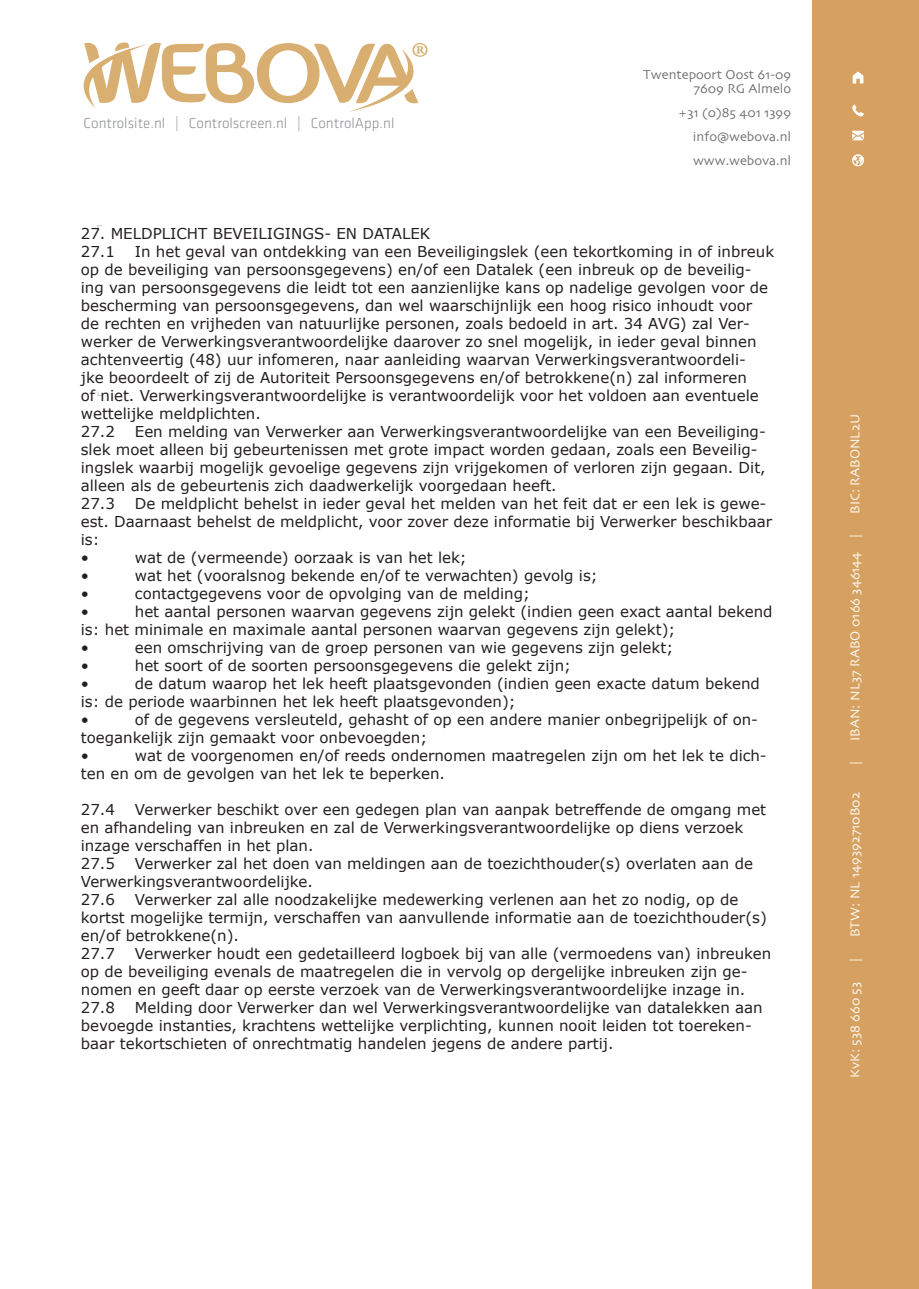
<style>
.page{position:relative;width:919px;height:1289px;background:#fff}
.page>*{position:absolute;margin:0;border:0;box-sizing:border-box;transform-origin:0 0}
.t1{font:15px/18px "Verdana";color:#231f20}
.t2{font:300 15px "Klavika";color:#8f9194}
.t3{font:13.5px "Skia Regular 1 1";color:#6c6d70}
.t4{font:13.5px "Skia Regular 1 1";color:#fff}
</style>
<div class="page">
<div style="left:812px;top:0;width:106px;height:1288px;background:#d6a160"></div>
<svg style="left:852px;top:105px;width:11px;height:11px"></svg>
<svg style="left:852px;top:72px;width:11px;height:11px"></svg>
<svg style="left:852px;top:154px;width:12px;height:12px"></svg>
<svg style="left:852px;top:131px;width:11px;height:9px"></svg>
<svg style="left:83px;top:42px;width:345px;height:70px"></svg>
<p class="t2" style="left:84px;top:115px;width:312px">Controlsite.nl | Controlscreen.nl | ControlApp.nl</p>
<p class="t3" style="left:643px;top:67px;width:149px">Twentepoort Oost 61-09</p>
<p class="t3" style="left:693px;top:80px;width:99px">7609 RG Almelo</p>
<p class="t3" style="left:678px;top:104px;width:115px">+31 (0)85 401 1399</p>
<p class="t3" style="left:693px;top:128px;width:100px">info@webova.nl</p>
<p class="t3" style="left:693px;top:152px;width:100px">www.webova.nl</p>
<p class="t1" style="left:81px;top:224px;width:351px">27. MELDPLICHT BEVEILIGINGS- EN DATALEK</p>
<p class="t1" style="left:81px;top:242px;width:36px">27.1</p>
<p class="t1" style="left:81px;top:242px;width:694px;text-indent:54px">In het geval van ontdekking van een Beveiligingslek (een tekortkoming in of inbreuk op de beveiliging van persoonsgegevens) en/of een Datalek (een inbreuk op de beveilig&shy;ing van persoonsgegevens die leidt tot een aanzienlijke kans op nadelige gevolgen voor de bescherming van persoonsgegevens, dan wel waarschijnlijk een hoog risico inhoudt voor de rechten en vrijheden van natuurlijke personen, zoals bedoeld in art. 34 AVG) zal Ver&shy;werker de Verwerkingsverantwoordelijke daarover zo snel mogelijk, in ieder geval binnen achtenveertig (48) uur infomeren, naar aanleiding waarvan Verwerkingsverantwoordeli-<br>jke beoordeelt of zij de Autoriteit Persoonsgegevens en/of betrokkene(n) zal informeren<br>of niet. Verwerkingsverantwoordelijke is verantwoordelijk voor het voldoen aan eventuele wettelijke meldplichten.</p>
<p class="t1" style="left:81px;top:422px;width:36px">27.2</p>
<p class="t1" style="left:81px;top:422px;width:686px;text-indent:54px">Een melding van Verwerker aan Verwerkingsverantwoordelijke van een Beveiliging&shy;slek moet alleen bij gebeurtenissen met grote impact worden gedaan, zoals een Beveilig&shy;ingslek waarbij mogelijk gevoelige gegevens zijn vrijgekomen of verloren zijn gegaan. Dit, alleen als de gebeurtenis zich daadwerkelijk voorgedaan heeft.</p>
<p class="t1" style="left:81px;top:494px;width:36px">27.3</p>
<p class="t1" style="left:81px;top:494px;width:692px;text-indent:54px">De meldplicht behelst in ieder geval het melden van het feit dat er een lek is gewe&shy;est. Daarnaast behelst de meldplicht, voor zover deze informatie bij Verwerker beschikbaar is:</p>
<p class="t1" style="left:81px;top:548px;width:10px">•</p>
<p class="t1" style="left:135px;top:548px;width:333px">wat de (vermeende) oorzaak is van het lek;</p>
<p class="t1" style="left:81px;top:566px;width:10px">•</p>
<p class="t1" style="left:135px;top:566px;width:464px">wat het (vooralsnog bekende en/of te verwachten) gevolg is;</p>
<p class="t1" style="left:81px;top:584px;width:10px">•</p>
<p class="t1" style="left:135px;top:584px;width:396px">contactgegevens voor de opvolging van de melding;</p>
<p class="t1" style="left:81px;top:602px;width:10px">•</p>
<p class="t1" style="left:81px;top:602px;width:693px;text-indent:54px">het aantal personen waarvan gegevens zijn gelekt (indien geen exact aantal bekend is: het minimale en maximale aantal personen waarvan gegevens zijn gelekt);</p>
<p class="t1" style="left:81px;top:638px;width:10px">•</p>
<p class="t1" style="left:135px;top:638px;width:540px">een omschrijving van de groep personen van wie gegevens zijn gelekt;</p>
<p class="t1" style="left:81px;top:656px;width:10px">•</p>
<p class="t1" style="left:135px;top:656px;width:437px">het soort of de soorten persoonsgegevens die gelekt zijn;</p>
<p class="t1" style="left:81px;top:674px;width:10px">•</p>
<p class="t1" style="left:81px;top:674px;width:680px;text-indent:54px">de datum waarop het lek heeft plaatsgevonden (indien geen exacte datum bekend is: de periode waarbinnen het lek heeft plaatsgevonden);</p>
<p class="t1" style="left:81px;top:710px;width:10px">•</p>
<p class="t1" style="left:81px;top:710px;width:678px;text-indent:54px">of de gegevens versleuteld, gehasht of op een andere manier onbegrijpelijk of on&shy;toegankelijk zijn gemaakt voor onbevoegden;</p>
<p class="t1" style="left:81px;top:746px;width:10px">•</p>
<p class="t1" style="left:81px;top:746px;width:687px;text-indent:54px">wat de voorgenomen en/of reeds ondernomen maatregelen zijn om het lek te dich&shy;ten en om de gevolgen van het lek te beperken.</p>
<p class="t1" style="left:81px;top:800px;width:36px">27.4</p>
<p class="t1" style="left:81px;top:800px;width:686px;text-indent:54px">Verwerker beschikt over een gedegen plan van aanpak betreffende de omgang met en afhandeling van inbreuken en zal de Verwerkingsverantwoordelijke op diens verzoek inzage verschaffen in het plan.</p>
<p class="t1" style="left:81px;top:854px;width:36px">27.5</p>
<p class="t1" style="left:81px;top:854px;width:673px;text-indent:54px">Verwerker zal het doen van meldingen aan de toezichthouder(s) overlaten aan de<br>Verwerkingsverantwoordelijke.</p>
<p class="t1" style="left:81px;top:890px;width:36px">27.6</p>
<p class="t1" style="left:81px;top:890px;width:687px;text-indent:54px">Verwerker zal alle noodzakelijke medewerking verlenen aan het zo nodig, op de kortst mogelijke termijn, verschaffen van aanvullende informatie aan de toezichthouder(s) en/of betrokkene(n).</p>
<p class="t1" style="left:81px;top:944px;width:36px">27.7</p>
<p class="t1" style="left:81px;top:944px;width:692px;text-indent:54px">Verwerker houdt een gedetailleerd logboek bij van alle (vermoedens van) inbreuken op de beveiliging evenals de maatregelen die in vervolg op dergelijke inbreuken zijn ge&shy;nomen en geeft daar op eerste verzoek van de Verwerkingsverantwoordelijke inzage in.</p>
<p class="t1" style="left:81px;top:998px;width:36px">27.8</p>
<p class="t1" style="left:81px;top:998px;width:683px;text-indent:54px">Melding door Verwerker dan wel Verwerkingsverantwoordelijke van datalekken aan bevoegde instanties, krachtens wettelijke verplichting, kunnen nooit leiden tot toereken&shy;baar tekortschieten of onrechtmatig handelen jegens de andere partij.</p>
<p class="t4" style="left:846px;top:514px;width:101px;rotate:-90deg">BIC: RABONL2U</p>
<p class="t4" style="left:846px;top:741px;width:208px;rotate:-90deg">IBAN: NL37 RABO 0166 346144 |</p>
<p class="t4" style="left:846px;top:765px;width:5px;rotate:-90deg">|</p>
<p class="t4" style="left:846px;top:937px;width:147px;rotate:-90deg">BTW: NL 149392710B02</p>
<p class="t4" style="left:846px;top:961px;width:5px;rotate:-90deg">|</p>
<p class="t4" style="left:846px;top:1077px;width:97px;rotate:-90deg">KvK: 538 660 53</p>
</div>
